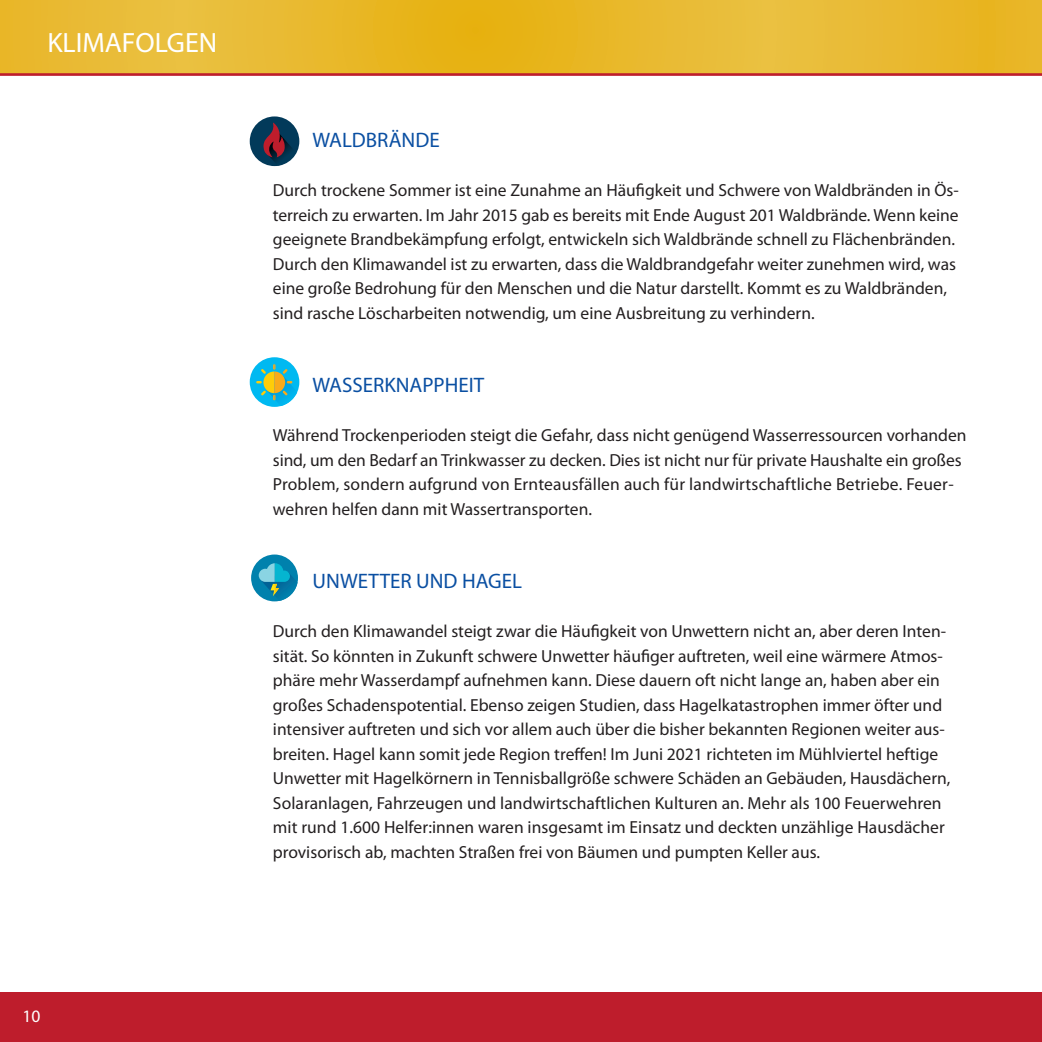
<style>
.page{position:relative;width:1042px;height:1042px;background:#fff}
.page>*{position:absolute;margin:0;border:0;box-sizing:border-box;transform-origin:0 0}
.t1{font:28px "Myriad Pro";color:#fff}
.t2{font:21px "Myriad Pro";color:#0a4fa2}
.t3{font:17.5px/24.5px "Myriad Pro";color:#231f20}
.t4{font:17.5px "Myriad Pro";color:#fff}
</style>
<div class="page">
<div style="left:251px;top:554px;width:47px;height:47px;background:#0081ad;border-radius:50%"></div>
<svg style="left:259px;top:563px;width:38px;height:38px"></svg>
<div style="left:250px;top:116px;width:49px;height:50px;background:#023a5a;border-radius:50%"></div>
<svg style="left:263px;top:122px;width:33px;height:44px"></svg>
<div style="left:250px;top:357px;width:49px;height:50px;background:#00b9f1;border-radius:50%"></div>
<svg style="left:256px;top:364px;width:41px;height:42px"></svg>
<svg style="left:0;top:0;width:1042px;height:73px;background:#e8b92c"></svg>
<div style="left:0;top:992px;width:1042px;height:50px;background:#be1d2c"></div>
<hr style="left:0;top:73px;width:1042px;height:3px;background:#be1d2c">
<h1 class="t1" style="left:47px;top:31px;width:171px">KLIMAFOLGEN</h1>
<p class="t2" style="left:313px;top:131px;width:129px">WALDBRÄNDE</p>
<p class="t3" style="left:273px;top:179px;width:687px">Durch trockene Sommer ist eine Zunahme an Häufigkeit und Schwere von Waldbränden in Ös‐ terreich zu erwarten. Im Jahr 2015 gab es bereits mit Ende August 201 Waldbrände. Wenn keine geeignete Brandbekämpfung erfolgt, entwickeln sich Waldbrände schnell zu Flächenbränden.<br>Durch den Klimawandel ist zu erwarten, dass die Waldbrandgefahr weiter zunehmen wird, was eine große Bedrohung für den Menschen und die Natur darstellt. Kommt es zu Waldbränden, sind rasche Löscharbeiten notwendig, um eine Ausbreitung zu verhindern.</p>
<p class="t2" style="left:313px;top:376px;width:173px">WASSERKNAPPHEIT</p>
<p class="t3" style="left:273px;top:424px;width:695px">Während Trockenperioden steigt die Gefahr, dass nicht genügend Wasserressourcen vorhanden sind, um den Bedarf an Trinkwasser zu decken. Dies ist nicht nur für private Haushalte ein großes Problem, sondern aufgrund von Ernteausfällen auch für landwirtschaftliche Betriebe. Feuer‐ wehren helfen dann mit Wassertransporten.</p>
<p class="t2" style="left:313px;top:572px;width:211px">UNWETTER UND HAGEL</p>
<p class="t3" style="left:273px;top:620px;width:679px">Durch den Klimawandel steigt zwar die Häufigkeit von Unwettern nicht an, aber deren Inten&shy;sität. So könnten in Zukunft schwere Unwetter häufiger auftreten, weil eine wärmere Atmos&shy;phäre mehr Wasserdampf aufnehmen kann. Diese dauern oft nicht lange an, haben aber ein großes Schadenspotential. Ebenso zeigen Studien, dass Hagelkatastrophen immer öfter und intensiver auftreten und sich vor allem auch über die bisher bekannten Regionen weiter aus‐ breiten. Hagel kann somit jede Region treffen! Im Juni 2021 richteten im Mühlviertel heftige Unwetter mit Hagelkörnern in Tennisballgröße schwere Schäden an Gebäuden, Hausdächern, Solaranlagen, Fahrzeugen und landwirtschaftlichen Kulturen an. Mehr als 100 Feuerwehren mit rund 1.600 Helfer:innen waren insgesamt im Einsatz und deckten unzählige Hausdächer provisorisch ab, machten Straßen frei von Bäumen und pumpten Keller aus.</p>
<p class="t4" style="left:23px;top:1008px;width:19px">10</p>
</div>
